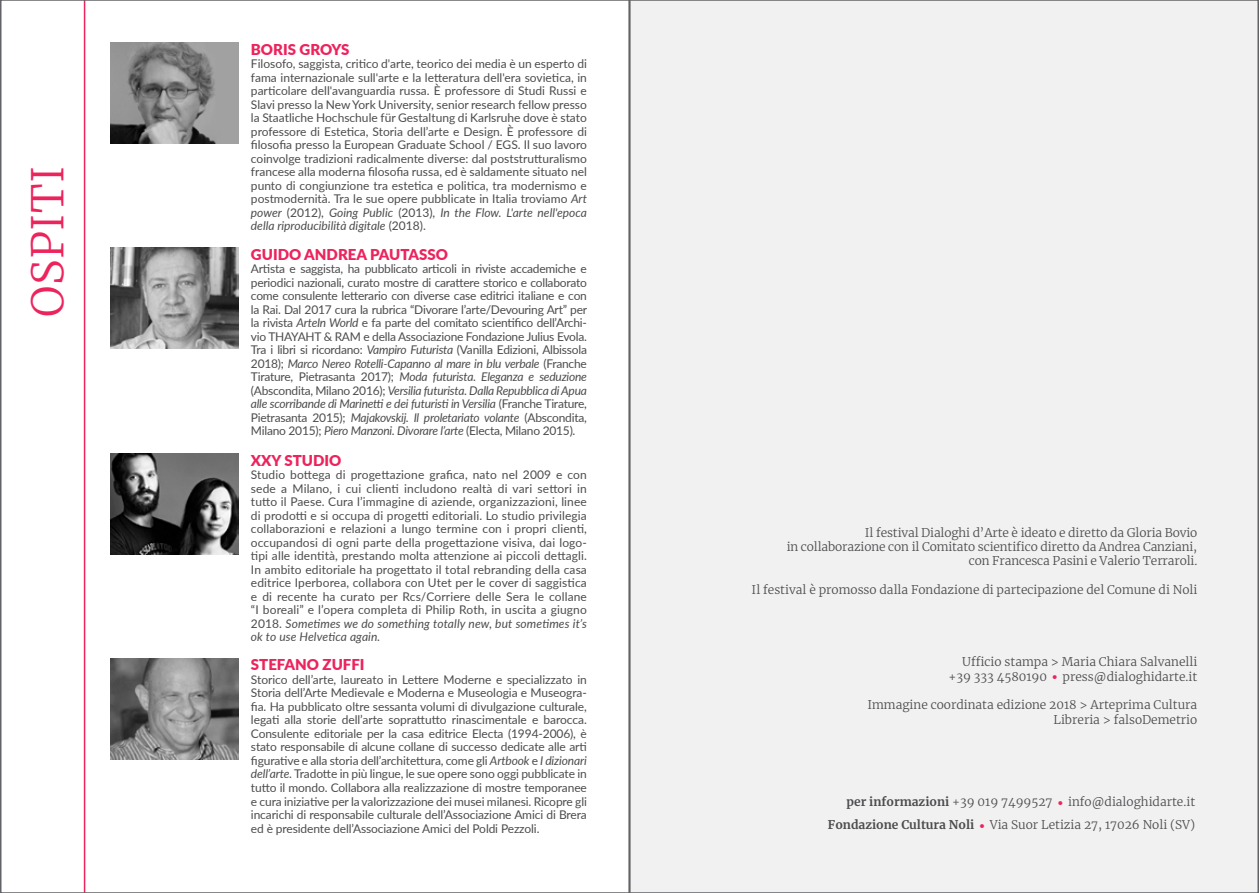
<style>
.page{position:relative;width:1259px;height:893px;background:#fff}
.page>*{position:absolute;margin:0;border:0;box-sizing:border-box;transform-origin:0 0}
.t1{font:300 43.5px "Merriweather";letter-spacing:.01em;color:#ed235c}
.t2{font:900 15px "Lato";color:#ed235c}
.t3{font:12px/13.5px "Lato";letter-spacing:-.01em;color:#4c4c4e;text-align:justify}
.t4{font:300 12px/14.4px "Merriweather";color:#4c4c4e;text-align:right}
.s1{font-style:italic}
.s2{font-family:"Bodoni Std";font-weight:400;color:#ed235c}
.s3{font-weight:700}
</style>
<div class="page">
<div style="left:630px;top:0;width:629px;height:893px;background:#f1f1f2"></div>
<hr style="left:84px;top:0;width:1px;height:893px;background:#ed235c">
<img style="left:111px;top:42px;width:127px;height:101px">
<img style="left:111px;top:247px;width:127px;height:101px">
<img style="left:111px;top:454px;width:127px;height:101px">
<img style="left:111px;top:658px;width:127px;height:101px">
<hr style="left:629px;top:0;width:1px;height:893px;background:#626366">
<h1 class="t1" style="left:21px;top:317px;width:152px;rotate:-90deg">OSPITI</h1>
<p class="t2" style="left:251px;top:38px;width:100px">BORIS GROYS</p>
<p class="t3" style="left:251px;top:56px;width:337px">Filosofo, saggista, critico d'arte, teorico dei media è un esperto di fama internazionale sull'arte e la letteratura dell'era sovietica, in particolare dell'avanguardia russa. È professore di Studi Russi e Slavi presso la New York University, senior research fellow presso la Staatliche Hochschule für Gestaltung di Karlsruhe dove è stato professore di Estetica, Storia dell’arte e Design. È professore di filosofia presso la European Graduate School / EGS. Il suo lavoro coinvolge tradizioni radicalmente diverse: dal poststrutturalismo francese alla moderna filosofia russa, ed è saldamente situato nel punto di congiunzione tra estetica e politica, tra modernismo e postmodernità. Tra le sue opere pubblicate in Italia troviamo <span class="s1">Art power</span> (2012), <span class="s1">Going Public</span> (2013), <span class="s1">In the Flow. L'arte nell'epoca della riproducibilità digitale</span> (2018).</p>
<p class="t2" style="left:251px;top:243px;width:199px">GUIDO ANDREA PAUTASSO</p>
<p class="t3" style="left:251px;top:261px;width:338px">Artista e saggista, ha pubblicato articoli in riviste accademiche e periodici nazionali, curato mostre di carattere storico e collaborato come consulente letterario con diverse case editrici italiane e con la Rai. Dal 2017 cura la rubrica “Divorare l’arte/Devouring Art” per la rivista <span class="s1">ArteIn World</span> e fa parte del comitato scientifico dell’Archi&shy;vio THAYAHT &amp; RAM e della Associazione Fondazione Julius Evola.<br>Tra i libri si ricordano: <span class="s1">Vampiro Futurista</span> (Vanilla Edizioni, Albissola 2018); <span class="s1">Marco Nereo Rotelli-Capanno al mare in blu verbale</span> (Franche Tirature, Pietrasanta 2017); <span class="s1">Moda futurista. Eleganza e seduzione </span>(Abscondita, Milano 2016); <span class="s1">Versilia futurista</span>. <span class="s1">Dalla Repubblica di Apua alle scorribande di Marinetti e dei futuristi in Versilia</span> (Franche Tirature, Pietrasanta 2015); <span class="s1">Majakovskij. Il proletariato volante</span> (Abscondita, Milano 2015); <span class="s1">Piero Manzoni. Divorare l’arte</span> (Electa, Milano 2015).</p>
<p class="t2" style="left:251px;top:449px;width:92px">XXY STUDIO</p>
<p class="t3" style="left:251px;top:468px;width:337px">Studio bottega di progettazione grafica, nato nel 2009 e con sede a Milano, i cui clienti includono realtà di vari settori in tutto il Paese. Cura l’immagine di aziende, organizzazioni, linee di prodotti e si occupa di progetti editoriali. Lo studio privilegia collaborazioni e relazioni a lungo termine con i propri clienti, occupandosi di ogni parte della progettazione visiva, dai logo&shy;tipi alle identità, prestando molta attenzione ai piccoli dettagli.<br>In ambito editoriale ha progettato il total rebranding della casa editrice Iperborea, collabora con Utet per le cover di saggistica e di recente ha curato per Rcs/Corriere delle Sera le collane “I boreali” e l’opera completa di Philip Roth, in uscita a giugno 2018. <span class="s1">Sometimes we do something totally new, but sometimes it’s ok to use Helvetica again.</span></p>
<p class="t2" style="left:251px;top:654px;width:115px">STEFANO ZUFFI</p>
<p class="t3" style="left:251px;top:672px;width:337px">Storico dell’arte, laureato in Lettere Moderne e specializzato in Storia dell’Arte Medievale e Moderna e Museologia e Museogra&shy;fia. Ha pubblicato oltre sessanta volumi di divulgazione culturale, legati alla storie dell’arte soprattutto rinascimentale e barocca.<br>Consulente editoriale per la casa editrice Electa (1994-2006), è stato responsabile di alcune collane di successo dedicate alle arti figurative e alla storia dell’architettura, come gli <span class="s1">Artbook</span> e <span class="s1">I dizionari dell’arte</span>. Tradotte in più lingue, le sue opere sono oggi pubblicate in tutto il mondo. Collabora alla realizzazione di mostre temporanee e cura iniziative per la valorizzazione dei musei milanesi. Ricopre gli incarichi di responsabile culturale dell’Associazione Amici di Brera ed è presidente dell’Associazione Amici del Poldi Pezzoli.</p>
<p class="t4" style="left:786px;top:525px;width:412px">Il festival Dialoghi d’Arte è ideato e diretto da Gloria Bovio<br>in collaborazione con il Comitato scientifico diretto da Andrea Canziani, con Francesca Pasini e Valerio Terraroli.</p>
<p class="t4" style="left:751px;top:583px;width:447px">Il festival è promosso dalla Fondazione di partecipazione del Comune di Noli</p>
<p class="t4" style="left:948px;top:655px;width:250px">Ufficio stampa &gt; Maria Chiara Salvanelli +39 333 4580190 <span class="s2">•</span> press@dialoghidarte.it</p>
<p class="t4" style="left:867px;top:698px;width:331px">Immagine coordinata edizione 2018 &gt; Arteprima Cultura<br>Libreria &gt; falsoDemetrio</p>
<p class="t4" style="left:828px;top:791px;width:369px;line-height:22.6px"><span class="s3">per informazioni</span> +39 019 7499527 <span class="s2">•</span> info@dialoghidarte.it<br><span class="s3">Fondazione Cultura Noli</span> <span class="s2">•</span> Via Suor Letizia 27, 17026 Noli (SV)</p>
</div>
